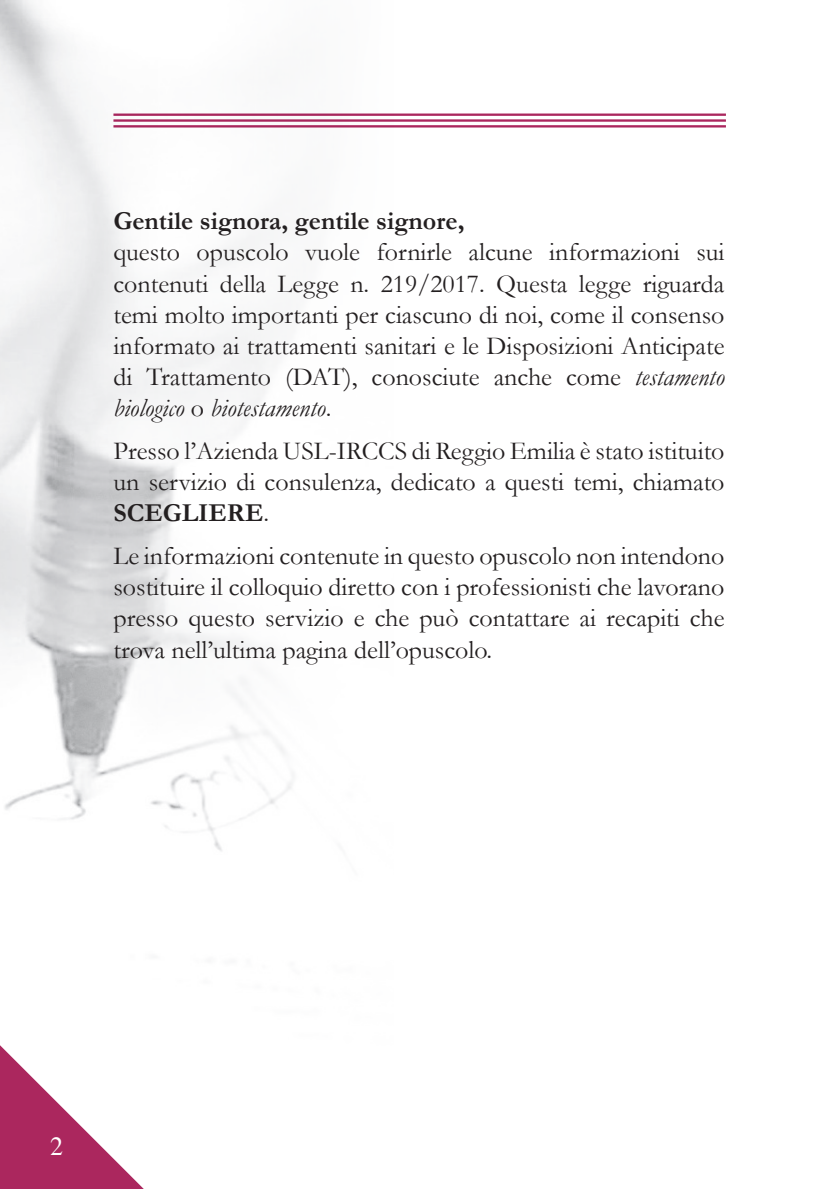
<style>
.page{position:relative;width:836px;height:1189px;background:#fff}
.page>*{position:absolute;margin:0;border:0;box-sizing:border-box;transform-origin:0 0}
.t1{font:26px/31.2px "Garamond";color:#231f20;text-align:justify}
.t2{font:700 26px "Garamond";color:#231f20}
.t3{font:26px "Times";color:#fff}
.s1{font-style:italic}
.s2{font-weight:700}
</style>
<div class="page">
<img style="left:0;top:0;width:393px;height:851px">
<hr style="left:113px;top:114px;width:613px;height:2px;background:#ab275e">
<hr style="left:113px;top:119px;width:613px;height:3px;background:#ab275e">
<hr style="left:113px;top:125px;width:613px;height:3px;background:#ab275e">
<svg style="left:0;top:1045px;width:144px;height:144px"></svg>
<p class="t2" style="left:113px;top:205px;width:352px">Gentile signora, gentile signore,</p>
<p class="t1" style="left:113px;top:236px;width:612px">questo opuscolo vuole fornirle alcune informazioni sui contenuti della Legge n. 219/2017. Questa legge riguarda temi molto importanti per ciascuno di noi, come il consenso informato ai trattamenti sanitari e le Disposizioni Anticipate di Trattamento (DAT), conosciute anche come <span class="s1">testamento biologico</span> o <span class="s1">biotestamento</span>.</p>
<p class="t1" style="left:113px;top:435px;width:612px">Presso l’Azienda USL-IRCCS di Reggio Emilia è stato istituito un servizio di consulenza, dedicato a questi temi, chiamato <span class="s2">SCEGLIERE</span>.</p>
<p class="t1" style="left:113px;top:540px;width:612px">Le informazioni contenute in questo opuscolo non intendono sostituire il colloquio diretto con i professionisti che lavorano presso questo servizio e che può contattare ai recapiti che trova nell’ultima pagina dell’opuscolo.</p>
<p class="t3" style="left:50px;top:1122px;width:14px">2</p>
</div>
